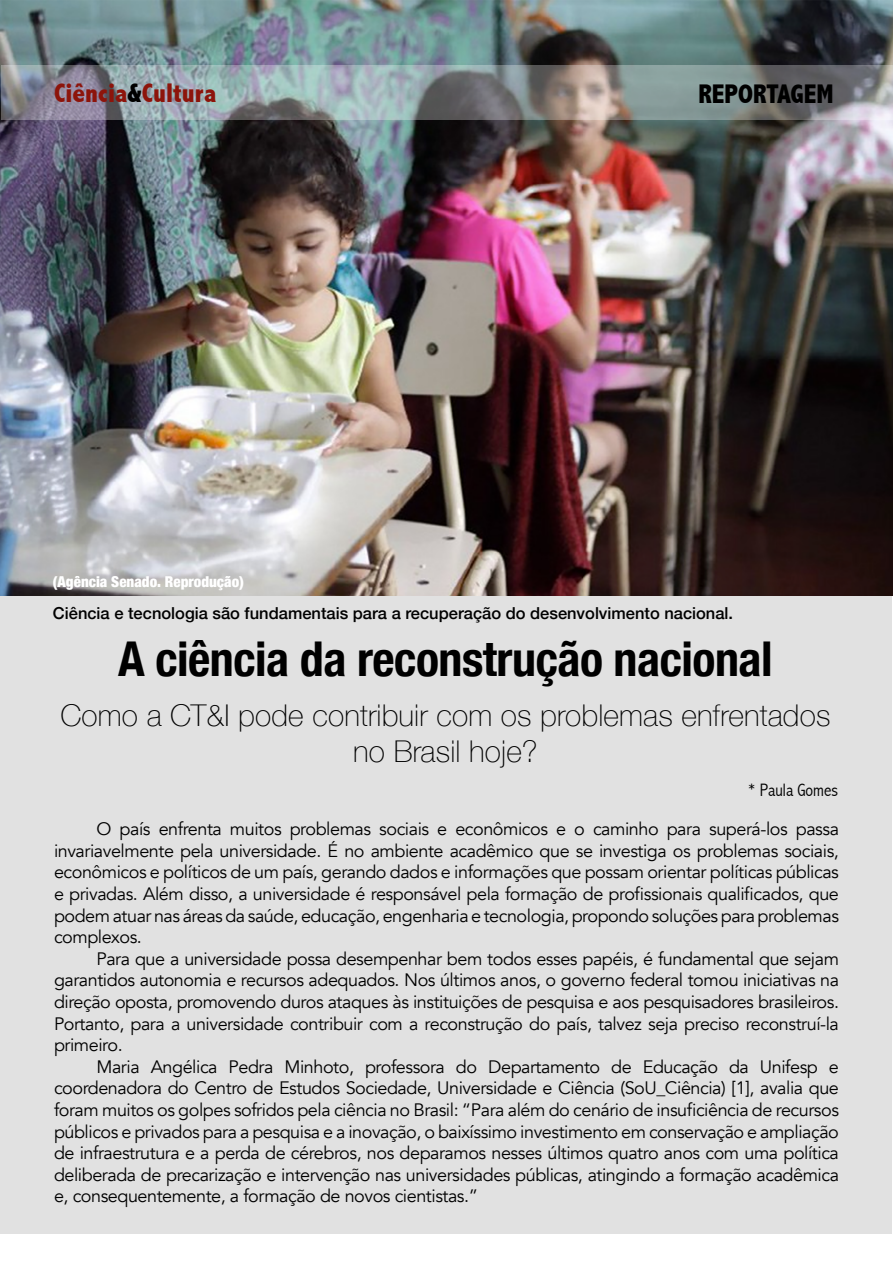
<style>
.page{position:relative;width:893px;height:1263px;background:#fff}
.page>*{position:absolute;margin:0;border:0;box-sizing:border-box;transform-origin:0 0}
.t1{font:700 condensed 48px "Helvetica Neue";letter-spacing:-.01em;color:#000}
.t2{font:100 30px/36px "Helvetica Neue";letter-spacing:.005em;color:#000;text-align:center}
.t3{font:800 condensed 27px "Abadi";color:#8d140b}
.t4{font:800 condensed 27px "Abadi";color:#000}
.t5{font:18px/21.6px "Avenir";letter-spacing:-.025em;color:#000;text-align:justify}
.t6{font:300 condensed 18px "Abadi";color:#000}
.t7{font:500 16.5px "Helvetica Neue";color:#000}
.t8{font:900 condensed 15px "Helvetica Neue";color:#fff}
.s1{color:#000}
</style>
<div class="page">
<img style="left:0;top:0;width:893px;height:596px">
<div style="left:0;top:596px;width:892px;height:637px;background:#e1e1e1"></div>
<svg style="left:1px;top:66px;width:892px;height:54px;background:#8a9295"></svg>
<h3 class="t3" style="left:54px;top:77px;width:164px">Ciência<span class="s1">&amp;</span>Cultura</h3>
<h3 class="t4" style="left:698px;top:78px;width:137px">REPORTAGEM</h3>
<p class="t8" style="left:53px;top:569px;width:192px">(Agência Senado. Reprodução)</p>
<p class="t7" style="left:53px;top:600px;width:682px">Ciência e tecnologia são fundamentais para a recuperação do desenvolvimento nacional.</p>
<h1 class="t1" style="left:118px;top:619px;width:656px">A ciência da reconstrução nacional</h1>
<h2 class="t2" style="left:60px;top:696px;width:772px">Como a CT&amp;I pode contribuir com os problemas enfrentados no Brasil hoje?</h2>
<p class="t6" style="left:748px;top:779px;width:92px">* Paula Gomes</p>
<p class="t5" style="left:54px;top:818px;width:786px;text-indent:43px">O país enfrenta muitos problemas sociais e econômicos e o caminho para superá-los passa invariavelmente pela universidade. É no ambiente acadêmico que se investiga os problemas sociais, econômicos e políticos de um país, gerando dados e informações que possam orientar políticas públicas e privadas. Além disso, a universidade é responsável pela formação de profissionais qualificados, que podem atuar nas áreas da saúde, educação, engenharia e tecnologia, propondo soluções para problemas complexos.</p>
<p class="t5" style="left:54px;top:948px;width:787px;text-indent:43px">Para que a universidade possa desempenhar bem todos esses papéis, é fundamental que sejam garantidos autonomia e recursos adequados. Nos últimos anos, o governo federal tomou iniciativas na direção oposta, promovendo duros ataques às instituições de pesquisa e aos pesquisadores brasileiros.<br>Portanto, para a universidade contribuir com a reconstrução do país, talvez seja preciso reconstruí-la primeiro.</p>
<p class="t5" style="left:54px;top:1056px;width:786px;text-indent:43px">Maria Angélica Pedra Minhoto, professora do Departamento de Educação da Unifesp e coordenadora do Centro de Estudos Sociedade, Universidade e Ciência (SoU_Ciência) [1], avalia que foram muitos os golpes sofridos pela ciência no Brasil: “Para além do cenário de insuficiência de recursos públicos e privados para a pesquisa e a inovação, o baixíssimo investimento em conservação e ampliação de infraestrutura e a perda de cérebros, nos deparamos nesses últimos quatro anos com uma política deliberada de precarização e intervenção nas universidades públicas, atingindo a formação acadêmica e, consequentemente, a formação de novos cientistas.”</p>
</div>
